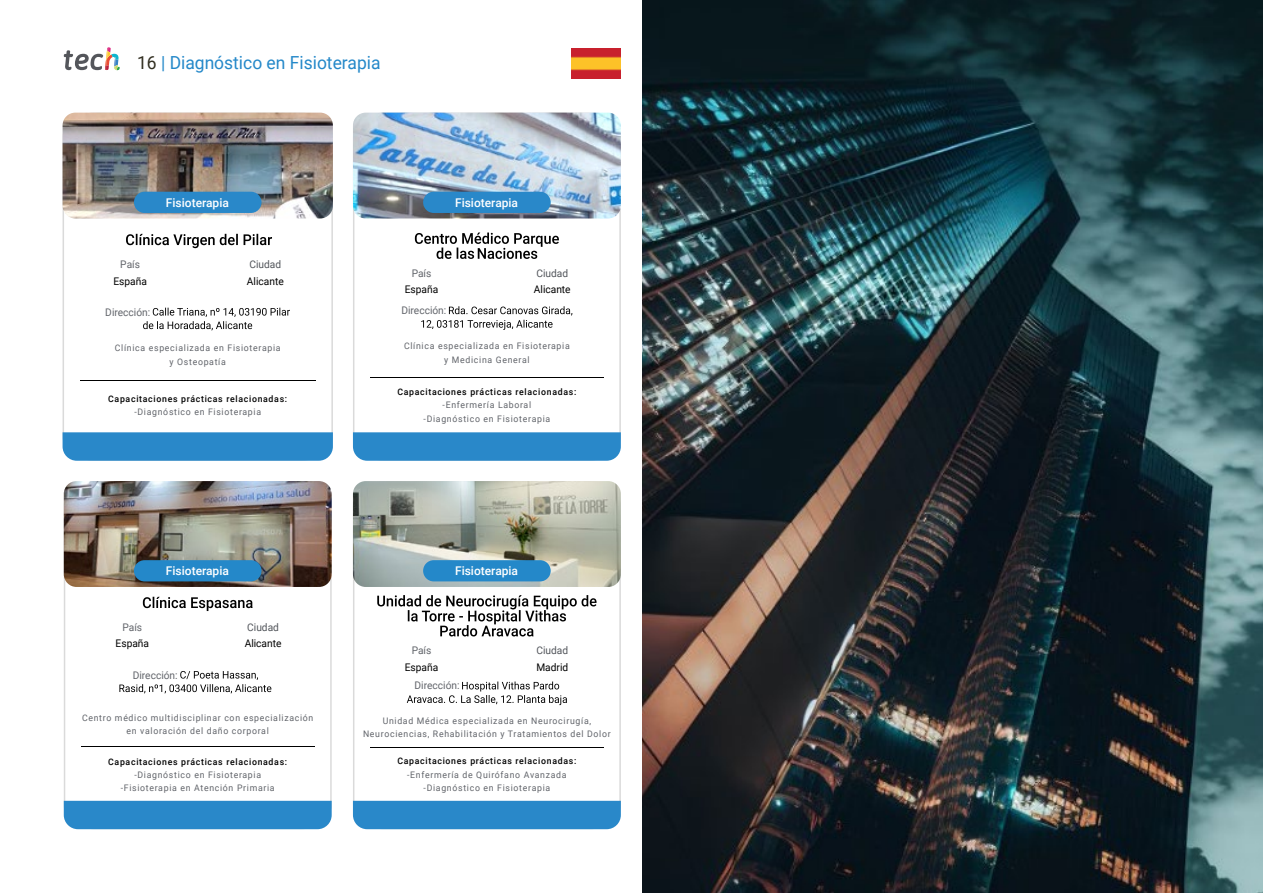
<style>
.page{position:relative;width:1263px;height:893px;background:#fff}
.page>*{position:absolute;margin:0;border:0;box-sizing:border-box;transform-origin:0 0}
.t1{font:18px "Roboto";color:#2488c9}
.t2{font:500 12px "Roboto";color:#fff}
.t3{font:10.5px "Roboto";color:#61646a}
.t4{font:10.5px "Roboto";color:#000}
.t5{font:10.5px "Roboto";color:#52555b}
.t6{font:9px/13.5px "Roboto";letter-spacing:.08em;color:#61646a;text-align:center}
.t7{font:500 9px "Roboto";letter-spacing:.08em;color:#000}
.s1{color:#312e20}
</style>
<div class="page">
<img style="left:642px;top:0;width:621px;height:893px">
<img style="left:571px;top:48px;width:50px;height:31px">
<svg style="left:64px;top:47px;width:56px;height:24px"></svg>
<svg style="left:62px;top:112px;width:271px;height:338px"></svg>
<img style="left:63px;top:113px;width:270px;height:105px">
<div style="left:134px;top:192px;width:127px;height:21px;background:#2988c9;border-radius:11px"></div>
<svg style="left:63px;top:432px;width:270px;height:29px;background:#2f8bca"></svg>
<hr style="left:80px;top:380px;width:236px;height:1px;background:#000">
<svg style="left:126px;top:234px;width:146px;height:14px"></svg>
<svg style="left:143px;top:308px;width:147px;height:22px"></svg>
<svg style="left:352px;top:112px;width:269px;height:326px"></svg>
<img style="left:353px;top:113px;width:268px;height:105px">
<div style="left:423px;top:192px;width:128px;height:21px;background:#2988c9;border-radius:11px"></div>
<svg style="left:353px;top:432px;width:268px;height:29px;background:#2f8bca"></svg>
<hr style="left:370px;top:377px;width:234px;height:1px;background:#000">
<svg style="left:415px;top:233px;width:144px;height:26px"></svg>
<svg style="left:421px;top:306px;width:151px;height:24px"></svg>
<svg style="left:63px;top:492px;width:269px;height:338px"></svg>
<img style="left:64px;top:481px;width:268px;height:106px">
<div style="left:134px;top:560px;width:127px;height:21px;background:#2488c9;border-radius:11px"></div>
<div style="left:64px;top:801px;width:268px;height:28px;background:#2988c9"></div>
<hr style="left:81px;top:746px;width:234px;height:1px;background:#000">
<svg style="left:143px;top:597px;width:110px;height:14px"></svg>
<svg style="left:119px;top:671px;width:152px;height:22px"></svg>
<svg style="left:352px;top:506px;width:269px;height:324px"></svg>
<img style="left:353px;top:481px;width:268px;height:106px">
<div style="left:353px;top:801px;width:268px;height:28px;background:#2988c9"></div>
<hr style="left:370px;top:747px;width:234px;height:1px;background:#000">
<svg style="left:377px;top:595px;width:219px;height:41px"></svg>
<svg style="left:407px;top:681px;width:160px;height:24px"></svg>
<div style="left:423px;top:560px;width:128px;height:21px;background:#2488c9;border-radius:11px"></div>
<h1 class="t1" style="left:137px;top:50px;width:245px"><span class="s1">16</span> | Diagnóstico en Fisioterapia</h1>
<p class="t3" style="left:120px;top:257px;width:21px">País</p>
<p class="t4" style="left:113px;top:273px;width:35px">España</p>
<h2 class="t2" style="left:166px;top:194px;width:65px">Fisioterapia</h2>
<p class="t5" style="left:249px;top:257px;width:33px">Ciudad</p>
<p class="t4" style="left:247px;top:273px;width:38px">Alicante</p>
<p class="t3" style="left:105px;top:304px;width:46px">Dirección:</p>
<p class="t6" style="left:115px;top:341px;width:167px">Clínica especializada en Fisioterapia y Osteopatía</p>
<p class="t7" style="left:108px;top:392px;width:180px">Capacitaciones prácticas relacionadas:</p>
<p class="t6" style="left:134px;top:405px;width:128px">-Diagnóstico en Fisioterapia</p>
<h2 class="t2" style="left:455px;top:194px;width:65px">Fisioterapia</h2>
<p class="t3" style="left:412px;top:266px;width:21px">País</p>
<p class="t4" style="left:405px;top:282px;width:35px">España</p>
<p class="t5" style="left:536px;top:266px;width:33px">Ciudad</p>
<p class="t4" style="left:534px;top:282px;width:38px">Alicante</p>
<p class="t3" style="left:401px;top:303px;width:46px">Dirección:</p>
<p class="t6" style="left:404px;top:339px;width:167px">Clínica especializada en Fisioterapia y Medicina General</p>
<p class="t7" style="left:397px;top:386px;width:180px">Capacitaciones prácticas relacionadas:</p>
<p class="t6" style="left:424px;top:398px;width:128px">-Enfermería Laboral -Diagnóstico en Fisioterapia</p>
<h2 class="t2" style="left:166px;top:563px;width:65px">Fisioterapia</h2>
<h2 class="t2" style="left:455px;top:563px;width:65px">Fisioterapia</h2>
<p class="t3" style="left:122px;top:620px;width:21px">País</p>
<p class="t4" style="left:116px;top:636px;width:35px">España</p>
<p class="t5" style="left:247px;top:620px;width:33px">Ciudad</p>
<p class="t4" style="left:245px;top:636px;width:38px">Alicante</p>
<p class="t3" style="left:133px;top:667px;width:46px">Dirección:</p>
<p class="t6" style="left:82px;top:711px;width:233px">Centro médico multidisciplinar con especialización en valoración del daño corporal</p>
<p class="t7" style="left:108px;top:755px;width:180px">Capacitaciones prácticas relacionadas:</p>
<p class="t6" style="left:121px;top:768px;width:155px">-Diagnóstico en Fisioterapia -Fisioterapia en Atención Primaria</p>
<p class="t3" style="left:412px;top:643px;width:21px">País</p>
<p class="t4" style="left:405px;top:660px;width:35px">España</p>
<p class="t5" style="left:536px;top:643px;width:33px">Ciudad</p>
<p class="t4" style="left:536px;top:660px;width:33px">Madrid</p>
<p class="t3" style="left:415px;top:678px;width:46px">Dirección:</p>
<p class="t6" style="left:363px;top:713px;width:249px">Unidad Médica especializada en Neurocirugía,<br>Neurociencias, Rehabilitación y Tratamientos del Dolor</p>
<p class="t7" style="left:397px;top:755px;width:180px">Capacitaciones prácticas relacionadas:</p>
<p class="t6" style="left:407px;top:767px;width:161px">-Enfermería de Quirófano Avanzada -Diagnóstico en Fisioterapia</p>
</div>
